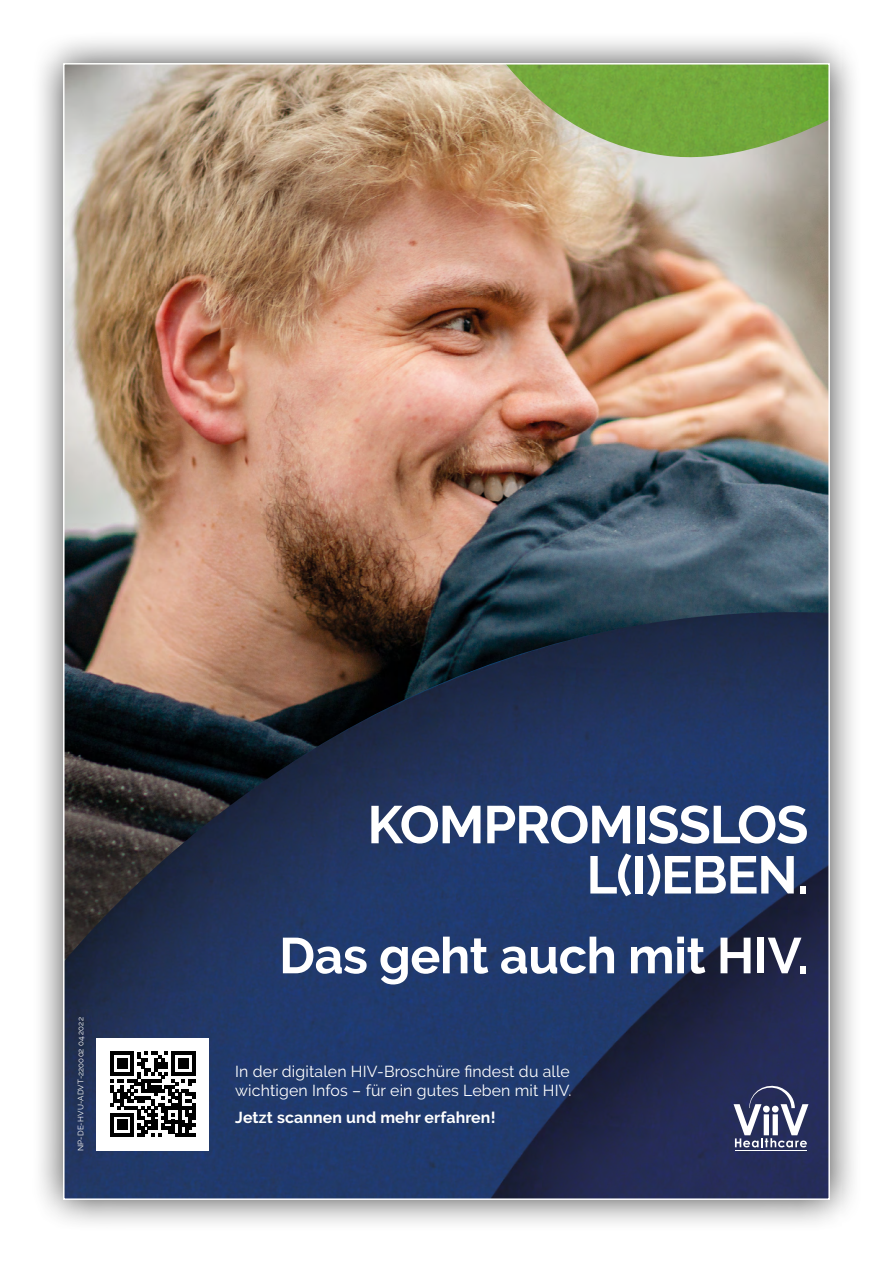
<style>
.page{position:relative;width:893px;height:1263px;background:#fff}
.page>*{position:absolute;margin:0;border:0;box-sizing:border-box;transform-origin:0 0}
.t1{font:700 52.8px/50.2px "Raleway";letter-spacing:-.02em;color:#fff;text-align:right}
.t2{font:700 50.25px "Raleway";letter-spacing:-.01em;color:#fff}
.t3{font:15.9px/19px "Raleway";letter-spacing:.01em;color:#fff}
.t4{font:700 15.9px "Raleway";letter-spacing:.01em;color:#fff}
.t5{font:7.95px "Raleway";letter-spacing:.02em;color:#fff}
</style>
<div class="page">
<div style="left:30px;top:30px;width:833px;height:1203px;background:#000;opacity:.75"></div>
<img style="left:66px;top:962px;width:761px;height:235px">
<img style="left:66px;top:66px;width:761px;height:896px">
<hr style="left:735px;top:1150px;width:72px;height:1px;background:#fff">
<svg style="left:733px;top:1086px;width:75px;height:61px"></svg>
<div style="left:97px;top:1038px;width:112px;height:112px;background:#fff"></div>
<svg style="left:110px;top:1052px;width:85px;height:85px"></svg>
<img style="left:70px;top:1010px;width:22px;height:149px">
<p class="t5" style="left:76px;top:1151px;width:135px;rotate:-90deg">NP-DE-HVU-ADVT-220002 04.2022</p>
<h1 class="t1" style="left:367px;top:800px;width:442px">KOMPROMISSLOS<br>L(I)EBEN.</h1>
<h2 class="t2" style="left:279px;top:927px;width:531px">Das geht auch mit HIV.</h2>
<p class="t3" style="left:235px;top:1062px;width:338px">In der digitalen HIV-Broschüre findest du alle wichtigen Infos – für ein gutes Leben mit HIV.</p>
<p class="t4" style="left:235px;top:1108px;width:262px">Jetzt scannen und mehr erfahren!</p>
</div>
